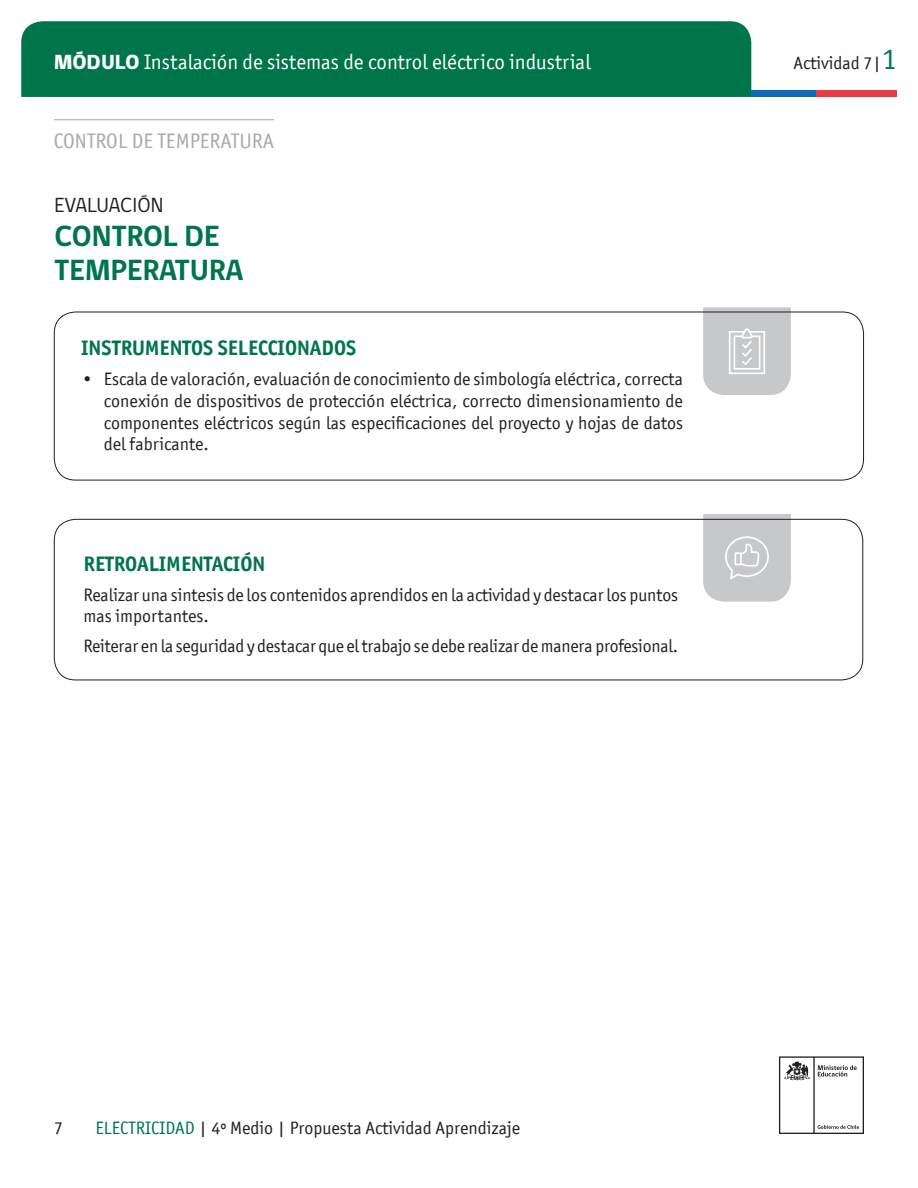
<style>
.page{position:relative;width:918px;height:1188px;background:#fff}
.page>*{position:absolute;margin:0;border:0;box-sizing:border-box;transform-origin:0 0}
.t1{font:700 30px/34.5px "gob CL";color:#00754b}
.t2{font:21px "Officina San ITC";color:#fff}
.t3{font:700 21px "Officina San ITC";color:#00754b}
.t4{font:21px "Officina San ITC";color:#a8a9ad}
.t5{font:21px "gob CL";color:#231f20}
.t6{font:18px/21.6px "Officina San ITC";letter-spacing:-.005em;color:#231f20}
.s1{font-family:"gob CL";font-weight:800}
.s2{font-size:30px;color:#00754b}
.s3{color:#00754b}
</style>
<div class="page">
<svg style="left:779px;top:1056px;width:85px;height:78px"></svg>
<div style="left:21px;top:21px;width:730px;height:76px;background:#00754b"></div>
<div style="left:751px;top:90px;width:65px;height:7px;background:#0f69b4"></div>
<div style="left:816px;top:90px;width:81px;height:7px;background:#eb3c46"></div>
<hr style="left:54px;top:119px;width:220px;height:1px;background:#a8a9ad">
<svg style="left:703px;top:307px;width:88px;height:88px;background:#cbccce"></svg>
<svg style="left:703px;top:514px;width:88px;height:88px;background:#cbcccd"></svg>
<div style="left:54px;top:519px;width:809px;height:161px;border:1px solid #231f20;border-radius:21px"></div>
<div style="left:54px;top:312px;width:810px;height:168px;border:1px solid #231f20;border-radius:21px"></div>
<p class="t2" style="left:54px;top:50px;width:538px"><span class="s1">MÓDULO</span> Instalación de sistemas de control eléctrico industrial</p>
<p class="t6" style="left:794px;top:52px;width:105px">Actividad 7|<span class="s2">1</span></p>
<p class="t4" style="left:54px;top:129px;width:222px">CONTROL DE TEMPERATURA</p>
<p class="t5" style="left:55px;top:191px;width:110px">EVALUACIÓN</p>
<p class="t1" style="left:55px;top:219px;width:190px">CONTROL DE<br>TEMPERATURA</p>
<p class="t3" style="left:81px;top:335px;width:277px">INSTRUMENTOS SELECCIONADOS</p>
<p class="t6" style="left:104px;top:369px;width:581px;text-align:justify;text-indent:-22px">• Escala de valoración, evaluación de conocimiento de simbología eléctrica, correcta conexión de dispositivos de protección eléctrica, correcto dimensionamiento de componentes eléctricos según las especificaciones del proyecto y hojas de datos del fabricante.</p>
<p class="t3" style="left:84px;top:550px;width:183px">RETROALIMENTACIÓN</p>
<p class="t6" style="left:84px;top:584px;width:596px">Realizar una sintesis de los contenidos aprendidos en la actividad y destacar los puntos mas importantes.</p>
<p class="t6" style="left:84px;top:635px;width:596px">Reiterar en la seguridad y destacar que el trabajo se debe realizar de manera profesional.</p>
<p class="t6" style="left:54px;top:1117px;width:10px">7</p>
<p class="t6" style="left:95px;top:1117px;width:426px"><span class="s3">ELECTRICIDAD</span> | 4º Medio | Propuesta Actividad Aprendizaje</p>
</div>
